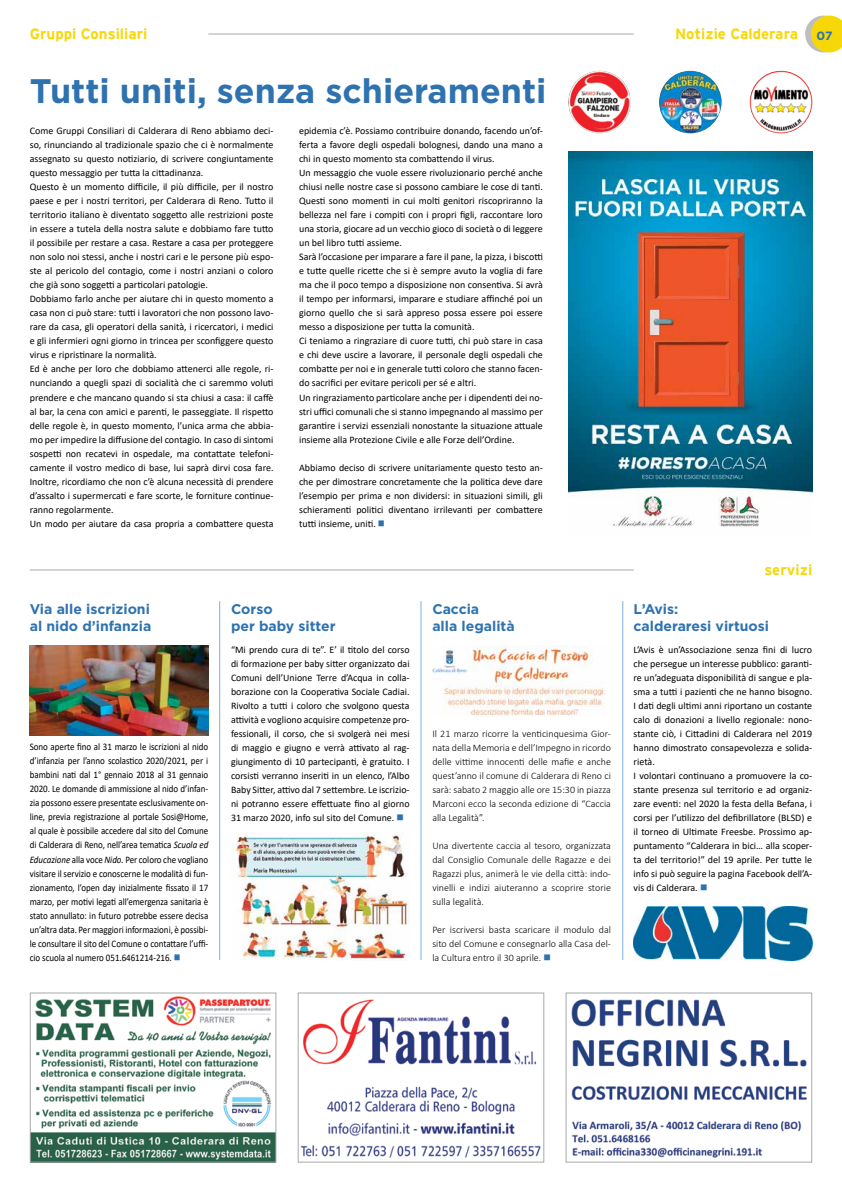
<style>
.page{position:relative;width:842px;height:1191px;background:#fff}
.page>*{position:absolute;margin:0;border:0;box-sizing:border-box;transform-origin:0 0}
.t1{font:700 34px "Gotham";color:#2e72b0}
.t2{font:700 15px "Interstate";color:#f6d809}
.t3{font:700 14px/16.8px "Gotham";color:#2e72b0}
.t4{font:10px/14px "Calibri";color:#000}
.t5{font:10px/14px "Calibri";color:#000;text-align:justify;scale:.9 1}
.t6{font:300 10px/14px "Calibri";color:#000;text-align:justify}
.s1{font-family:"Gotham";font-size:12px;color:#2e72b0}
.s2{color:#2e72b0}
.s3{font-style:italic}
</style>
<div class="page">
<hr style="left:208px;top:34px;width:426px;height:1px;background:#a7a9ac">
<div style="left:805px;top:16px;width:37px;height:36px;background:#bcbec0;border-radius:50%"></div>
<svg style="left:811px;top:16px;width:31px;height:36px"></svg>
<img style="left:568px;top:71px;width:63px;height:62px;border-radius:31px">
<img style="left:659px;top:71px;width:62px;height:62px;border-radius:31px">
<img style="left:750px;top:71px;width:62px;height:62px;border-radius:31px">
<img style="left:32px;top:996px;width:242px;height:164px">
<div style="left:30px;top:992px;width:246px;height:170px;border:1px solid #a7a9ac"></div>
<img style="left:571px;top:999px;width:236px;height:159px">
<div style="left:566px;top:992px;width:246px;height:170px;border:1px solid #a7a9ac"></div>
<img style="left:300px;top:999px;width:241px;height:159px">
<div style="left:298px;top:992px;width:246px;height:170px;border:1px solid #a7a9ac"></div>
<hr style="left:30px;top:569px;width:604px;height:1px;background:#a7a9ac">
<hr style="left:420px;top:601px;width:1px;height:359px;background:#7bafde">
<hr style="left:219px;top:601px;width:1px;height:359px;background:#7bafde">
<hr style="left:622px;top:601px;width:1px;height:359px;background:#7bafde">
<img style="left:634px;top:906px;width:178px;height:54px">
<img style="left:432px;top:645px;width:173px;height:71px">
<img style="left:231px;top:833px;width:179px;height:127px">
<img style="left:30px;top:645px;width:178px;height:91px">
<img style="left:568px;top:152px;width:244px;height:375px">
<h2 class="t2" style="left:30px;top:26px;width:119px">Gruppi Consiliari</h2>
<h2 class="t2" style="left:675px;top:26px;width:159px">Notizie Calderara <span class="s1">07</span></h2>
<h1 class="t1" style="left:30px;top:71px;width:518px">Tutti uniti, senza schieramenti</h1>
<p class="t4" style="left:30px;top:124px;width:245px">Come Gruppi Consiliari di Calderara di Reno abbiamo deci&shy;so, rinunciando al tradizionale spazio che ci è normalmente assegnato su questo notiziario, di scrivere congiuntamente questo messaggio per tutta la cittadinanza.<br>Questo è un momento difficile, il più difficile, per il nostro paese e per i nostri territori, per Calderara di Reno. Tutto il territorio italiano è diventato soggetto alle restrizioni poste in essere a tutela della nostra salute e dobbiamo fare tutto il possibile per restare a casa. Restare a casa per proteggere non solo noi stessi, anche i nostri cari e le persone più espo&shy;ste al pericolo del contagio, come i nostri anziani o coloro che già sono soggetti a particolari patologie.<br>Dobbiamo farlo anche per aiutare chi in questo momento a casa non ci può stare: tutti i lavoratori che non possono lavo&shy;rare da casa, gli operatori della sanità, i ricercatori, i medici e gli infermieri ogni giorno in trincea per sconfiggere questo virus e ripristinare la normalità .<br>Ed è anche per loro che dobbiamo attenerci alle regole, ri&shy;nunciando a quegli spazi di socialità che ci saremmo voluti prendere e che mancano quando si sta chiusi a casa: il caffè al bar, la cena con amici e parenti, le passeggiate. Il rispetto delle regole è, in questo momento, l’unica arma che abbia&shy;mo per impedire la diffusione del contagio. In caso di sintomi sospetti non recatevi in ospedale, ma contattate telefoni&shy;camente il vostro medico di base, lui saprà dirvi cosa fare.<br>Inoltre, ricordiamo che non c’è alcuna necessità di prendere d’assalto i supermercati e fare scorte, le forniture continue&shy;ranno regolarmente.<br>Un modo per aiutare da casa propria a combattere questa</p>
<p class="t4" style="left:299px;top:124px;width:245px">epidemia c’è. Possiamo contribuire donando, facendo un’of&shy;ferta a favore degli ospedali bolognesi, dando una mano a chi in questo momento sta combattendo il virus.<br>Un messaggio che vuole essere rivoluzionario perché anche chiusi nelle nostre case si possono cambiare le cose di tanti.<br>Questi sono momenti in cui molti genitori riscopriranno la bellezza nel fare i compiti con i propri figli, raccontare loro una storia, giocare ad un vecchio gioco di società o di leggere un bel libro tutti assieme.<br>Sarà l’occasione per imparare a fare il pane, la pizza, i biscotti e tutte quelle ricette che si è sempre avuto la voglia di fare ma che il poco tempo a disposizione non consentiva. Si avrà il tempo per informarsi, imparare e studiare affinché poi un giorno quello che si sarà appreso possa essere poi essere messo a disposizione per tutta la comunità .<br>Ci teniamo a ringraziare di cuore tutti, chi può stare in casa e chi deve uscire a lavorare, il personale degli ospedali che combatte per noi e in generale tutti coloro che stanno facen&shy;do sacrifici per evitare pericoli per sé e altri.<br>Un ringraziamento particolare anche per i dipendenti dei no&shy;stri uffici comunali che si stanno impegnando al massimo per garantire i servizi essenziali nonostante la situazione attuale insieme alla Protezione Civile e alle Forze dell’Ordine.</p>
<p class="t4" style="left:299px;top:460px;width:245px;text-align:justify">Abbiamo deciso di scrivere unitariamente questo testo an&shy;che per dimostrare concretamente che la politica deve dare l’esempio per prima e non dividersi: in situazioni simili, gli schieramenti politici diventano irrilevanti per combattere tutti insieme, uniti. <span class="s2">■</span></p>
<h3 class="t3" style="left:30px;top:600px;width:123px">Via alle iscrizioni al nido d’infanzia</h3>
<p class="t5" style="left:30px;top:740px;width:200px">Sono aperte fino al 31 marzo le iscrizioni al nido d’infanzia per l’anno scolastico 2020/2021, per i bambini nati dal 1° gennaio 2018 al 31 gennaio 2020. Le domande di ammissione al nido d’infan&shy;zia possono essere presentate esclusivamente on&shy;line, previa registrazione al portale Sosi@Home, al quale è possibile accedere dal sito del Comune di Calderara di Reno, nell’area tematica <span class="s3">Scuola ed Educazione</span> alla voce <span class="s3">Nido.</span> Per coloro che vogliano visitare il servizio e conoscerne le modalità di fun&shy;zionamento, l’open day inizialmente fissato il 17 marzo, per motivi legati all’emergenza sanitaria è stato annullato: in futuro potrebbe essere decisa un’altra data. Per maggiori informazioni, è possibi&shy;le consultare il sito del Comune o contattare l’uffi&shy;cio scuola al numero 051.6461214-216. <span class="s2">■</span></p>
<h3 class="t3" style="left:231px;top:600px;width:106px">Corso<br>per baby sitter</h3>
<p class="t4" style="left:231px;top:642px;width:180px;text-align:justify">“Mi prendo cura di te”. E’ il titolo del corso di formazione per baby sitter organizzato dai Comuni dell’Unione Terre d’Acqua in colla&shy;borazione con la Cooperativa Sociale Cadiai.<br>Rivolto a tutti i coloro che svolgono questa attività e vogliono acquisire competenze pro&shy;fessionali, il corso, che si svolgerà nei mesi di maggio e giugno e verrà attivato al rag&shy;giungimento di 10 partecipanti, è gratuito. I corsisti verranno inseriti in un elenco, l’Albo Baby Sitter, attivo dal 7 settembre. Le iscrizio&shy;ni potranno essere effettuate fino al giorno 31 marzo 2020, info sul sito del Comune. <span class="s2">■</span></p>
<h3 class="t3" style="left:432px;top:600px;width:84px">Caccia<br>alla legalità</h3>
<p class="t6" style="left:432px;top:726px;width:180px">Il 21 marzo ricorre la venticinquesima Gior&shy;nata della Memoria e dell’Impegno in ricordo delle vittime innocenti delle mafie e anche quest’anno il comune di Calderara di Reno ci sarà: sabato 2 maggio alle ore 15:30 in piazza Marconi ecco la seconda edizione di “Caccia alla Legalità”.</p>
<p class="t6" style="left:432px;top:838px;width:180px">Una divertente caccia al tesoro, organizzata dal Consiglio Comunale delle Ragazze e dei Ragazzi plus, animerà le vie della città: indo&shy;vinelli e indizi aiuteranno a scoprire storie sulla legalità.</p>
<p class="t6" style="left:432px;top:922px;width:180px">Per iscriversi basta scaricare il modulo dal sito del Comune e consegnarlo alla Casa del&shy;la Cultura entro il 30 aprile. <span class="s2">■</span></p>
<h2 class="t2" style="left:764px;top:561px;width:49px">servizi</h2>
<h3 class="t3" style="left:634px;top:600px;width:137px">L’Avis:<br>calderaresi virtuosi</h3>
<p class="t4" style="left:634px;top:642px;width:180px">L’Avis è un’Associazione senza fini di lucro che persegue un interesse pubblico: garanti&shy;re un’adeguata disponibilità di sangue e pla&shy;sma a tutti i pazienti che ne hanno bisogno.<br>I dati degli ultimi anni riportano un costante calo di donazioni a livello regionale: nono&shy;stante ciò, i Cittadini di Calderara nel 2019 hanno dimostrato consapevolezza e solida&shy;rietà.<br>I volontari continuano a promuovere la co&shy;stante presenza sul territorio e ad organiz&shy;zare eventi: nel 2020 la festa della Befana, i corsi per l’utilizzo del defibrillatore (BLSD) e il torneo di Ultimate Freesbe. Prossimo ap&shy;puntamento “Calderara in bici… alla scoper&shy;ta del territorio!” del 19 aprile. Per tutte le info si può seguire la pagina Facebook dell’A&shy;vis di Calderara. <span class="s2">■</span></p>
</div>
